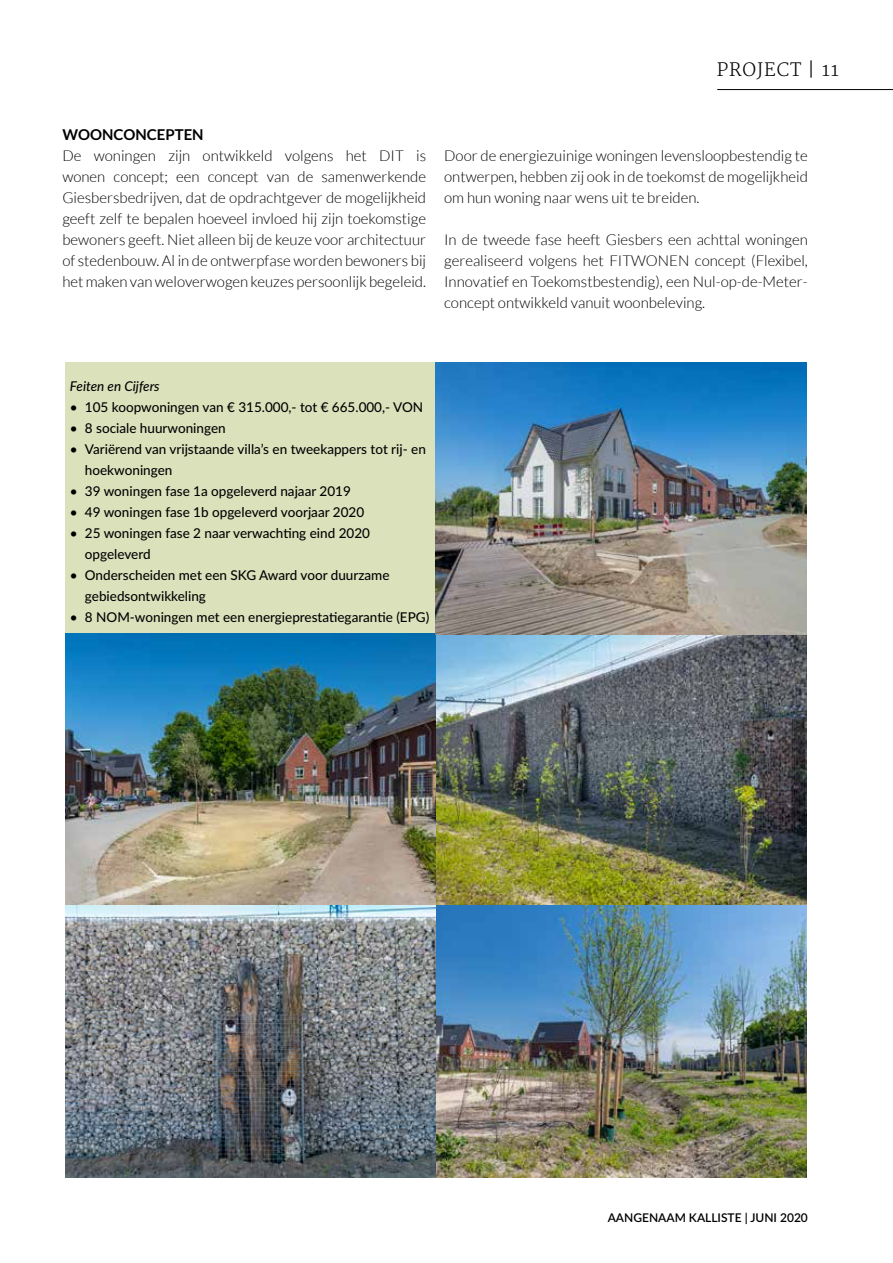
<style>
.page{position:relative;width:893px;height:1263px;background:#fff}
.page>*{position:absolute;margin:0;border:0;box-sizing:border-box;transform-origin:0 0}
.t1{font:300 18px "Merriweather";letter-spacing:.05em;color:#000}
.t2{font:300 15px/21px "Lato";color:#000;text-align:justify}
.t3{font:700 15px "Lato";color:#000}
.t4{font:500 13.5px/21px "Lato";color:#000}
.t5{font:italic 500 13.5px "Lato";color:#000}
.t6{font:600 12px "Lato";color:#000}
</style>
<div class="page">
<hr style="left:717px;top:89px;width:176px;height:1px;background:#000">
<div style="left:66px;top:362px;width:369px;height:272px;background:#dae1bb"></div>
<img style="left:66px;top:634px;width:740px;height:544px">
<img style="left:435px;top:362px;width:371px;height:272px">
<p class="t1" style="left:717px;top:60px;width:124px">PROJECT | 11</p>
<p class="t3" style="left:62px;top:126px;width:143px">WOONCONCEPTEN</p>
<p class="t2" style="left:62px;top:145px;width:365px">De woningen zijn ontwikkeld volgens het DIT is wonen concept; een concept van de samenwerkende Giesbersbedrijven, dat de opdrachtgever de mogelijkheid geeft zelf te bepalen hoeveel invloed hij zijn toekomstige bewoners geeft. Niet alleen bij de keuze voor architectuur of stedenbouw. Al in de ontwerpfase worden bewoners bij het maken van weloverwogen keuzes persoonlijk begeleid.</p>
<p class="t2" style="left:444px;top:145px;width:365px">Door de energiezuinige woningen levensloopbestendig te ontwerpen, hebben zij ook in de toekomst de mogelijkheid om hun woning naar wens uit te breiden.</p>
<p class="t2" style="left:444px;top:229px;width:365px">In de tweede fase heeft Giesbers een achttal woningen gerealiseerd volgens het FITWONEN concept (Flexibel, Innovatief en Toekomstbestendig), een Nul-op-de-Meter&shy;concept ontwikkeld vanuit woonbeleving.</p>
<p class="t5" style="left:70px;top:376px;width:91px">Feiten en Cijfers</p>
<p class="t4" style="left:70px;top:396px;width:355px">• 105 koopwoningen van € 315.000,- tot € 665.000,- VON</p>
<p class="t4" style="left:70px;top:417px;width:157px">• 8 sociale huurwoningen</p>
<p class="t4" style="left:85px;top:438px;width:342px;text-indent:-15px">• Variërend van vrijstaande villa’s en tweekappers tot rij- en hoekwoningen</p>
<p class="t4" style="left:70px;top:480px;width:282px">• 39 woningen fase 1a opgeleverd najaar 2019</p>
<p class="t4" style="left:70px;top:501px;width:296px">• 49 woningen fase 1b opgeleverd voorjaar 2020</p>
<p class="t4" style="left:85px;top:522px;width:287px;text-indent:-15px">• 25 woningen fase 2 naar verwachting eind 2020 opgeleverd</p>
<p class="t4" style="left:85px;top:564px;width:306px;text-indent:-15px">• Onderscheiden met een SKG Award voor duurzame gebiedsontwikkeling</p>
<p class="t4" style="left:70px;top:606px;width:361px">• 8 NOM-woningen met een energieprestatiegarantie (EPG)</p>
<p class="t6" style="left:608px;top:1209px;width:202px">AANGENAAM KALLISTE | JUNI 2020</p>
</div>
